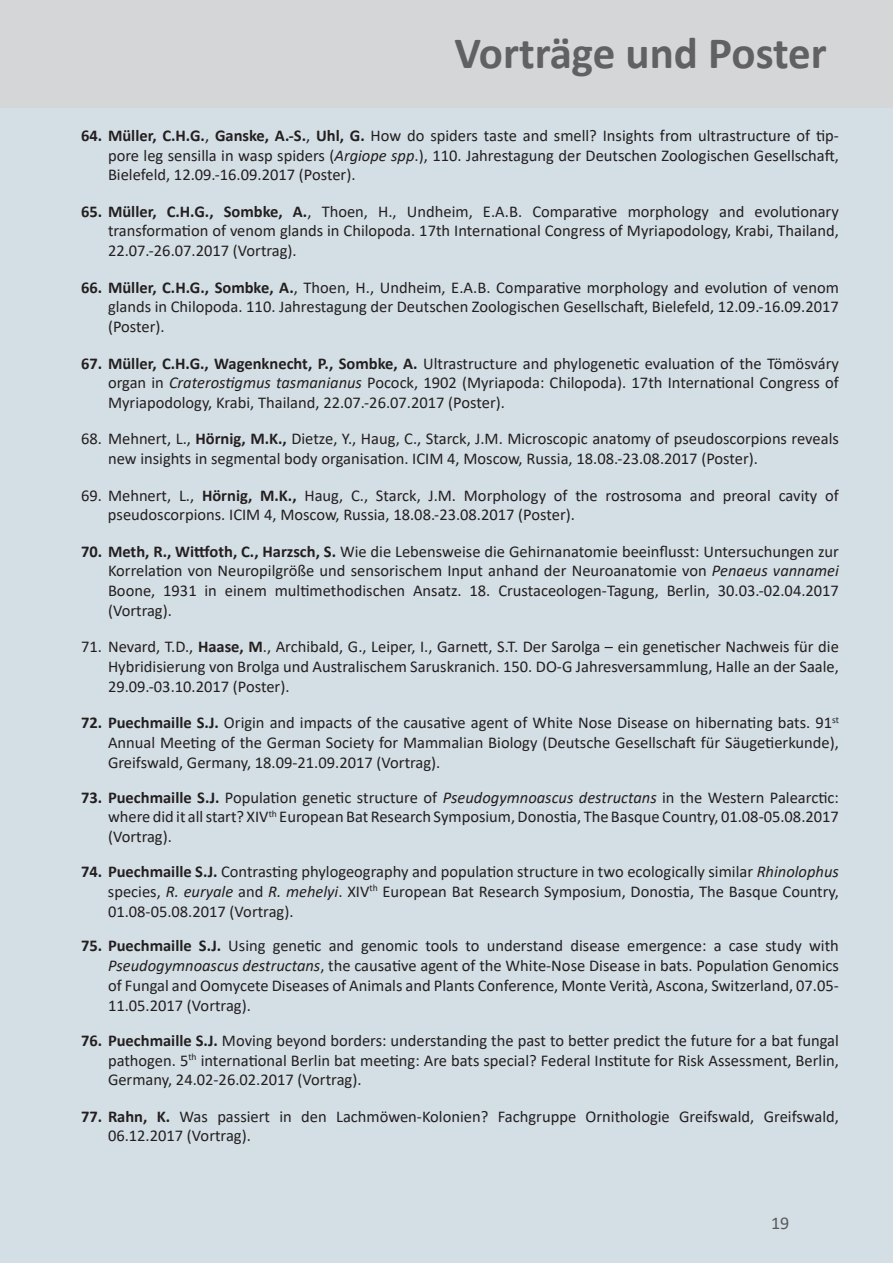
<style>
.page{position:relative;width:893px;height:1263px;background:#fff}
.page>*{position:absolute;margin:0;border:0;box-sizing:border-box;transform-origin:0 0}
.t1{font:700 45px "Calibri";color:#616164}
.t2{font:18px "Calibri";color:#5a5a5d}
.t3{font:16.5px/19.8px "Calibri";color:#231f20;text-align:justify}
.s1{font-weight:700}
.s2{font-style:italic}
</style>
<div class="page">
<div style="left:0;top:0;width:893px;height:107px;background:#d5d6d8"></div>
<p class="t1" style="left:454px;top:21px;width:374px">Vorträge und Poster</p>
<p class="t3" style="left:108px;top:125px;width:732px;text-indent:-27px"><span class="s1">64. Müller, C.H.G.</span>, <span class="s1">Ganske, A.-S.</span>, <span class="s1">Uhl, G.</span> How do spiders taste and smell? Insights from ultrastructure of tip&shy;pore leg sensilla in wasp spiders (<span class="s2">Argiope spp</span>.), 110. Jahrestagung der Deutschen Zoologischen Gesellschaft, Bielefeld, 12.09.-16.09.2017 (Poster).</p>
<p class="t3" style="left:108px;top:201px;width:732px;text-indent:-27px"><span class="s1">65. Müller, C.H.G., Sombke, A.</span>, Thoen, H., Undheim, E.A.B. Comparative morphology and evolutionary transformation of venom glands in Chilopoda. 17th International Congress of Myriapodology, Krabi, Thailand, 22.07.-26.07.2017 (Vortrag).</p>
<p class="t3" style="left:108px;top:277px;width:732px;text-indent:-27px"><span class="s1">66. Müller, C.H.G., Sombke, A.</span>, Thoen, H., Undheim, E.A.B. Comparative morphology and evolution of venom glands in Chilopoda. 110. Jahrestagung der Deutschen Zoologischen Gesellschaft, Bielefeld, 12.09.-16.09.2017 (Poster).</p>
<p class="t3" style="left:108px;top:353px;width:732px;text-indent:-27px"><span class="s1">67. Müller, C.H.G., Wagenknecht, P., Sombke, A.</span> Ultrastructure and phylogenetic evaluation of the Tömösváry organ in <span class="s2">Craterostigmus tasmanianus</span> Pocock, 1902 (Myriapoda: Chilopoda). 17th International Congress of Myriapodology, Krabi, Thailand, 22.07.-26.07.2017 (Poster).</p>
<p class="t3" style="left:108px;top:429px;width:732px;text-indent:-27px">68. Mehnert, L., <span class="s1">Hörnig, M.K.,</span> Dietze, Y., Haug, C., Starck, J.M. Microscopic anatomy of pseudoscorpions reveals new insights in segmental body organisation. ICIM 4, Moscow, Russia, 18.08.-23.08.2017 (Poster).</p>
<p class="t3" style="left:108px;top:485px;width:732px;text-indent:-27px">69. Mehnert, L., <span class="s1">Hörnig, M.K.,</span> Haug, C., Starck, J.M. Morphology of the rostrosoma and preoral cavity of pseudoscorpions. ICIM 4, Moscow, Russia, 18.08.-23.08.2017 (Poster).</p>
<p class="t3" style="left:108px;top:541px;width:732px;text-indent:-27px"><span class="s1">70. Meth, R., Wittfoth, C., Harzsch, S.</span> Wie die Lebensweise die Gehirnanatomie beeinflusst: Untersuchungen zur Korrelation von Neuropilgröße und sensorischem Input anhand der Neuroanatomie von <span class="s2">Penaeus vannamei </span>Boone, 1931 in einem multimethodischen Ansatz. 18. Crustaceologen-Tagung, Berlin, 30.03.-02.04.2017 (Vortrag).</p>
<p class="t3" style="left:108px;top:636px;width:732px;text-indent:-27px">71. Nevard, T.D., <span class="s1">Haase, M</span>., Archibald, G., Leiper, I., Garnett, S.T. Der Sarolga – ein genetischer Nachweis für die Hybridisierung von Brolga und Australischem Saruskranich. 150. DO-G Jahresversammlung, Halle an der Saale, 29.09.-03.10.2017 (Poster).</p>
<p class="t3" style="left:108px;top:712px;width:732px;text-indent:-27px"><span class="s1">72. Puechmaille S.J.</span> Origin and impacts of the causative agent of White Nose Disease on hibernating bats. 91<sup>st </sup>Annual Meeting of the German Society for Mammalian Biology (Deutsche Gesellschaft für Säugetierkunde), Greifswald, Germany, 18.09-21.09.2017 (Vortrag).</p>
<p class="t3" style="left:108px;top:787px;width:732px;text-indent:-27px"><span class="s1">73. Puechmaille S.J.</span> Population genetic structure of <span class="s2">Pseudogymnoascus destructans</span> in the Western Palearctic: where did it all start? XIV<sup>th</sup> European Bat Research Symposium, Donostia, The Basque Country, 01.08-05.08.2017 (Vortrag).</p>
<p class="t3" style="left:108px;top:861px;width:732px;text-indent:-27px"><span class="s1">74. Puechmaille S.J.</span> Contrasting phylogeography and population structure in two ecologically similar <span class="s2">Rhinolophus </span>species, <span class="s2">R. euryale</span> and <span class="s2">R. mehelyi</span>. XIV<sup>th</sup> European Bat Research Symposium, Donostia, The Basque Country, 01.08-05.08.2017 (Vortrag).</p>
<p class="t3" style="left:108px;top:936px;width:732px;text-indent:-27px"><span class="s1">75. Puechmaille S.J.</span> Using genetic and genomic tools to understand disease emergence: a case study with <span class="s2">Pseudogymnoascus destructans</span>, the causative agent of the White-Nose Disease in bats. Population Genomics of Fungal and Oomycete Diseases of Animals and Plants Conference, Monte Verità, Ascona, Switzerland, 07.05- 11.05.2017 (Vortrag).</p>
<p class="t3" style="left:108px;top:1030px;width:732px;text-indent:-27px"><span class="s1">76. Puechmaille S.J.</span> Moving beyond borders: understanding the past to better predict the future for a bat fungal pathogen. 5<sup>th</sup> international Berlin bat meeting: Are bats special? Federal Institute for Risk Assessment, Berlin, Germany, 24.02-26.02.2017 (Vortrag).</p>
<p class="t3" style="left:108px;top:1106px;width:732px;text-indent:-27px"><span class="s1">77. Rahn, K.</span> Was passiert in den Lachmöwen-Kolonien? Fachgruppe Ornithologie Greifswald, Greifswald,<br>06.12.2017 (Vortrag).</p>
<p class="t2" style="left:771px;top:1210px;width:20px">19</p>
</div>
